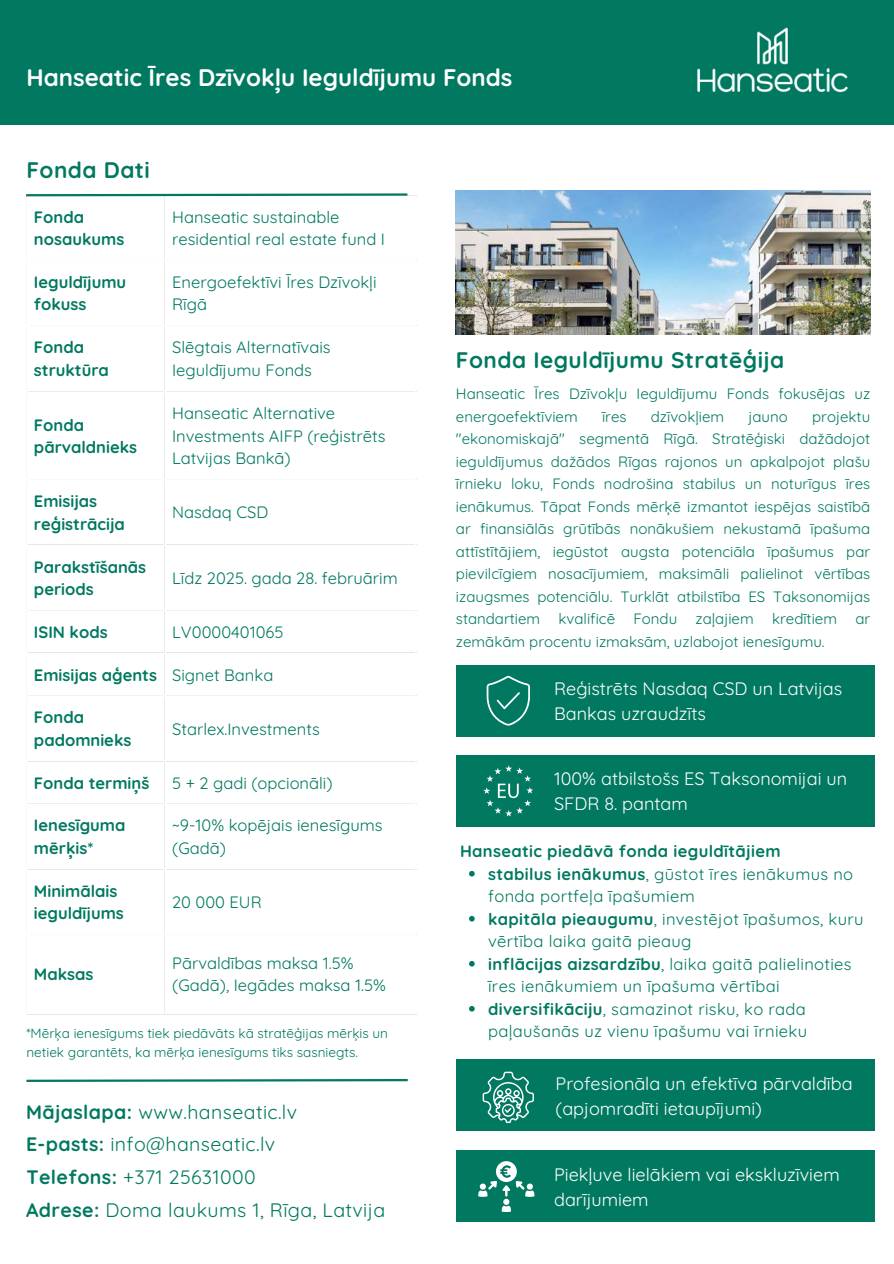
<style>
.page{position:relative;width:894px;height:1264px;background:#fff}
.page>*{position:absolute;margin:0;border:0;box-sizing:border-box;transform-origin:0 0}
.t1{font:700 24px "Quicksand";color:#fff}
.t2{font:700 22.5px "Quicksand";letter-spacing:.02em;color:#007960}
.t3{font:19.5px/32.5px "Quicksand";letter-spacing:.02em;color:#007960}
.t4{font:18px/24.8px "Quicksand";color:#fff}
.t5{font:16.5px/22.5px "Quicksand";color:#007960}
.t6{font:16.5px/22.5px "Quicksand";letter-spacing:.02em;color:#007960}
.t7{font:700 16.5px/22.5px "Quicksand";color:#007960}
.t8{font:15px/22.5px "Quicksand";color:#007960}
.t9{font:13.5px/19.2px "Quicksand";color:#007960}
.s1{font-weight:400}
.s2{font-weight:700}
</style>
<div class="page">
<div style="left:456px;top:755px;width:417px;height:71px;background:#007960"></div>
<div style="left:456px;top:665px;width:417px;height:71px;background:#007960"></div>
<svg style="left:486px;top:676px;width:44px;height:49px"></svg>
<div style="left:0;top:0;width:893px;height:125px;background:#007960"></div>
<img style="left:697px;top:27px;width:151px;height:66px">
<img style="left:456px;top:190px;width:414px;height:144px">
<svg style="left:26px;top:193px;width:383px;height:4px"></svg>
<svg style="left:483px;top:765px;width:49px;height:51px"></svg>
<svg style="left:469px;top:870px;width:5px;height:6px"></svg>
<svg style="left:469px;top:915px;width:5px;height:6px"></svg>
<svg style="left:469px;top:961px;width:5px;height:5px"></svg>
<svg style="left:469px;top:1006px;width:5px;height:5px"></svg>
<div style="left:456px;top:1059px;width:417px;height:71px;background:#007960"></div>
<div style="left:456px;top:1150px;width:417px;height:71px;background:#007960"></div>
<svg style="left:478px;top:1161px;width:56px;height:50px"></svg>
<svg style="left:482px;top:1071px;width:52px;height:51px"></svg>
<svg style="left:26px;top:1079px;width:382px;height:3px"></svg>
<h1 class="t1" style="left:26px;top:59px;width:487px">Hanseatic Īres Dzīvokļu Ieguldījumu Fonds</h1>
<h2 class="t2" style="left:26px;top:152px;width:125px">Fonda Dati</h2>
<p class="t7" style="left:34px;top:204px;width:92px">Fonda nosaukums</p>
<p class="t5" style="left:172px;top:204px;width:214px">Hanseatic sustainable residential real estate fund I</p>
<p class="t7" style="left:34px;top:269px;width:94px">Ieguldījumu fokuss</p>
<p class="t5" style="left:172px;top:269px;width:206px">Energoefektīvi Īres Dzīvokļi<br>Rīgā</p>
<p class="t7" style="left:34px;top:334px;width:76px">Fonda struktūra</p>
<p class="t5" style="left:172px;top:334px;width:160px">Slēgtais Alternatīvais<br>Ieguldījumu Fonds</p>
<p class="t7" style="left:34px;top:412px;width:105px">Fonda pārvaldnieks</p>
<p class="t5" style="left:172px;top:400px;width:215px">Hanseatic Alternative<br>Investments AIFP (reģistrēts<br>Latvijas Bankā)</p>
<p class="t7" style="left:34px;top:488px;width:92px">Emisijas reģistrācija</p>
<p class="t5" style="left:172px;top:499px;width:98px">Nasdaq CSD</p>
<p class="t7" style="left:34px;top:553px;width:114px">Parakstīšanās periods</p>
<p class="t5" style="left:172px;top:565px;width:227px">Līdz 2025. gada 28. februārim</p>
<p class="t7" style="left:34px;top:619px;width:75px">ISIN kods</p>
<p class="t5" style="left:172px;top:619px;width:113px">LV0000401065</p>
<p class="t7" style="left:34px;top:661px;width:241px">Emisijas aģents <span class="s1">Signet Banka</span></p>
<p class="t7" style="left:34px;top:704px;width:99px">Fonda padomnieks</p>
<p class="t5" style="left:172px;top:715px;width:149px">Starlex.Investments</p>
<p class="t7" style="left:34px;top:769px;width:117px">Fonda termiņš</p>
<p class="t5" style="left:172px;top:769px;width:162px">5 + 2 gadi (opcionāli)</p>
<p class="t7" style="left:34px;top:812px;width:93px">Ienesīguma mērķis*</p>
<p class="t5" style="left:172px;top:812px;width:212px">~9-10% kopējais ienesīgums (Gadā)</p>
<p class="t7" style="left:34px;top:877px;width:91px">Minimālais ieguldījums</p>
<p class="t5" style="left:172px;top:889px;width:91px">20 000 EUR</p>
<p class="t7" style="left:34px;top:961px;width:61px">Maksas</p>
<p class="t5" style="left:172px;top:949px;width:215px">Pārvaldības maksa 1.5% (Gadā), Iegādes maksa 1.5%</p>
<p class="t9" style="left:26px;top:1022px;width:363px">*Mērķa ienesīgums tiek piedāvāts kā stratēģijas mērķis un netiek garantēts, ka mērķa ienesīgums tiks sasniegts.</p>
<h3 class="t3" style="left:26px;top:1093px;width:272px"><span class="s2">Mājaslapa:</span> www.hanseatic.lv<br><span class="s2">E-pasts:</span> info@hanseatic.lv</h3>
<h3 class="t3" style="left:26px;top:1159px;width:231px"><span class="s2">Telefons:</span> +371 25631000</h3>
<h3 class="t3" style="left:26px;top:1192px;width:360px"><span class="s2">Adrese:</span> Doma laukums 1, Rīga, Latvija</h3>
<h2 class="t2" style="left:456px;top:342px;width:329px">Fonda Ieguldījumu Stratēģija</h2>
<p class="t8" style="left:456px;top:381px;width:415px">Hanseatic Īres Dzīvokļu Ieguldījumu Fonds fokusējas uz energoefektīviem</p>
<p class="t8" style="left:456px;top:403px;width:415px;text-align:justify;text-indent:356px">projektu "ekonomiskajā" segmentā Rīgā. Stratēģiski dažādojot ieguldījumus dažādos Rīgas rajonos un apkalpojot plašu īrnieku loku, Fonds nodrošina stabilus un noturīgus īres ienākumus. Tāpat Fonds mērķē izmantot iespējas saistībā ar finansiālās grūtībās nonākušiem nekustamā īpašuma attīstītājiem, iegūstot augsta potenciāla īpašumus par pievilcīgiem nosacījumiem, maksimāli palielinot vērtības izaugsmes potenciālu. Turklāt atbilstība ES Taksonomijas standartiem kvalificē Fondu zaļajiem kredītiem ar zemākām procentu izmaksām, uzlabojot ienesīgumu.</p>
<p class="t8" style="left:602px;top:403px;width:26px">īres</p>
<p class="t8" style="left:650px;top:403px;width:75px">dzīvokļiem</p>
<p class="t8" style="left:748px;top:403px;width:41px">jauno</p>
<p class="t4" style="left:554px;top:674px;width:289px">Reģistrēts Nasdaq CSD un Latvijas<br>Bankas uzraudzīts</p>
<p class="t4" style="left:554px;top:764px;width:294px">100% atbilstošs ES Taksonomijai un<br>SFDR 8. pantam</p>
<p class="t6" style="left:488px;top:838px;width:377px;text-indent:-28px"><span class="s2">Hanseatic piedāvā fonda ieguldītājiem<br>stabilus ienākumus</span>, gūstot īres ienākumus no fonda portfeļa īpašumiem<br><span class="s2">kapitāla pieaugumu</span>, investējot īpašumos, kuru vērtība laika gaitā pieaug<br><span class="s2">inflācijas aizsardzību</span>, laika gaitā palielinoties īres ienākumiem un īpašuma vērtībai <span class="s2">diversifikāciju</span>, samazinot risku, ko rada paļaušanās uz vienu īpašumu vai īrnieku</p>
<p class="t4" style="left:555px;top:1069px;width:298px">Profesionāla un efektīva pārvaldība (apjomradīti ietaupījumi)</p>
<p class="t4" style="left:554px;top:1160px;width:287px">Piekļuve lielākiem vai ekskluzīviem darījumiem</p>
</div>
